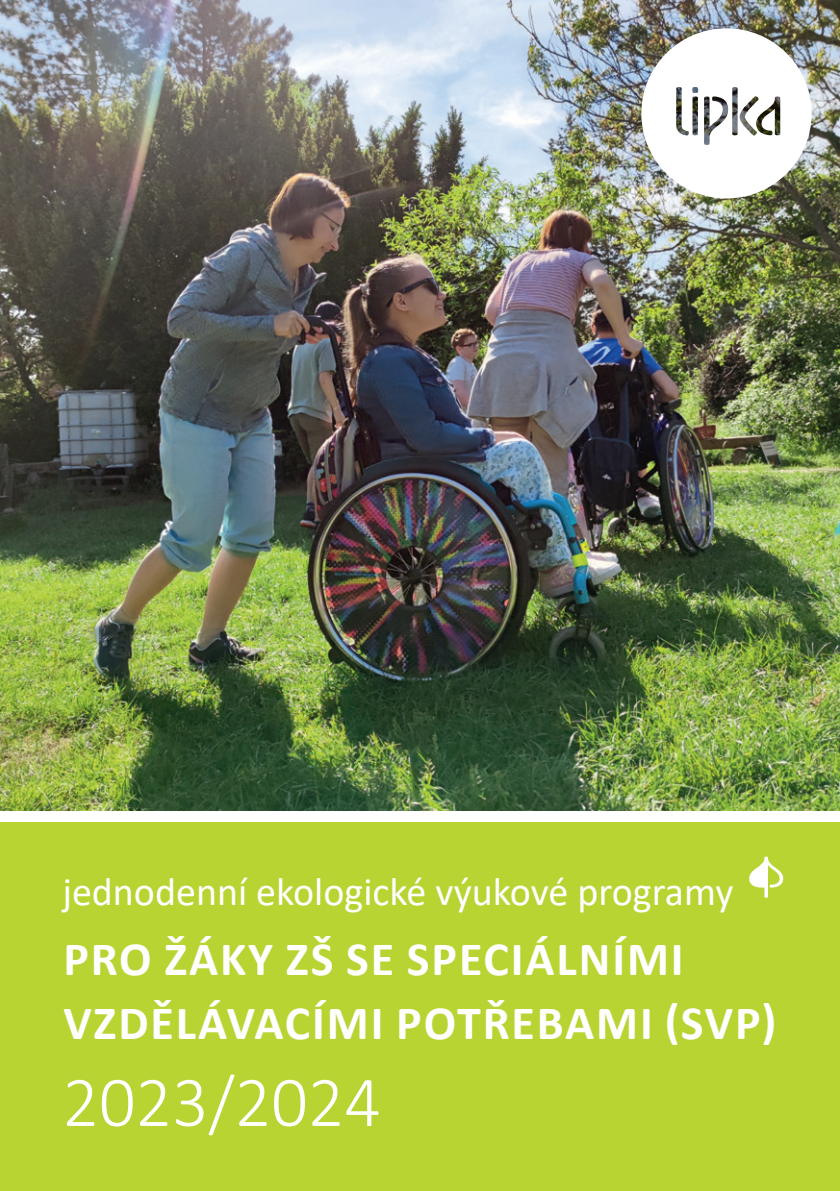
<style>
.page{position:relative;width:840px;height:1191px;background:#fff}
.page>*{position:absolute;margin:0;border:0;box-sizing:border-box;transform-origin:0 0}
.t1{font:300 72px "Calibri";color:#fff}
.t2{font:700 48px/64px "Calibri";letter-spacing:.04em;color:#fff}
.t3{font:40px "Calibri";color:#fff}
</style>
<div class="page">
<div style="left:0;top:822px;width:839px;height:369px;background:#b8d432"></div>
<img style="left:0;top:0;width:839px;height:811px">
<img style="left:641px;top:28px;width:170px;height:170px">
<svg style="left:749px;top:856px;width:33px;height:41px"></svg>
<p class="t3" style="left:62px;top:863px;width:672px">jednodenní ekologické výukové programy</p>
<p class="t2" style="left:63px;top:926px;width:714px">PRO ŽÁKY ZŠ SE SPECIÁLNÍMI<br>VZDĚLÁVACÍMI POTŘEBAMI (SVP)</p>
<h1 class="t1" style="left:62px;top:1057px;width:320px">2023/2024</h1>
</div>
